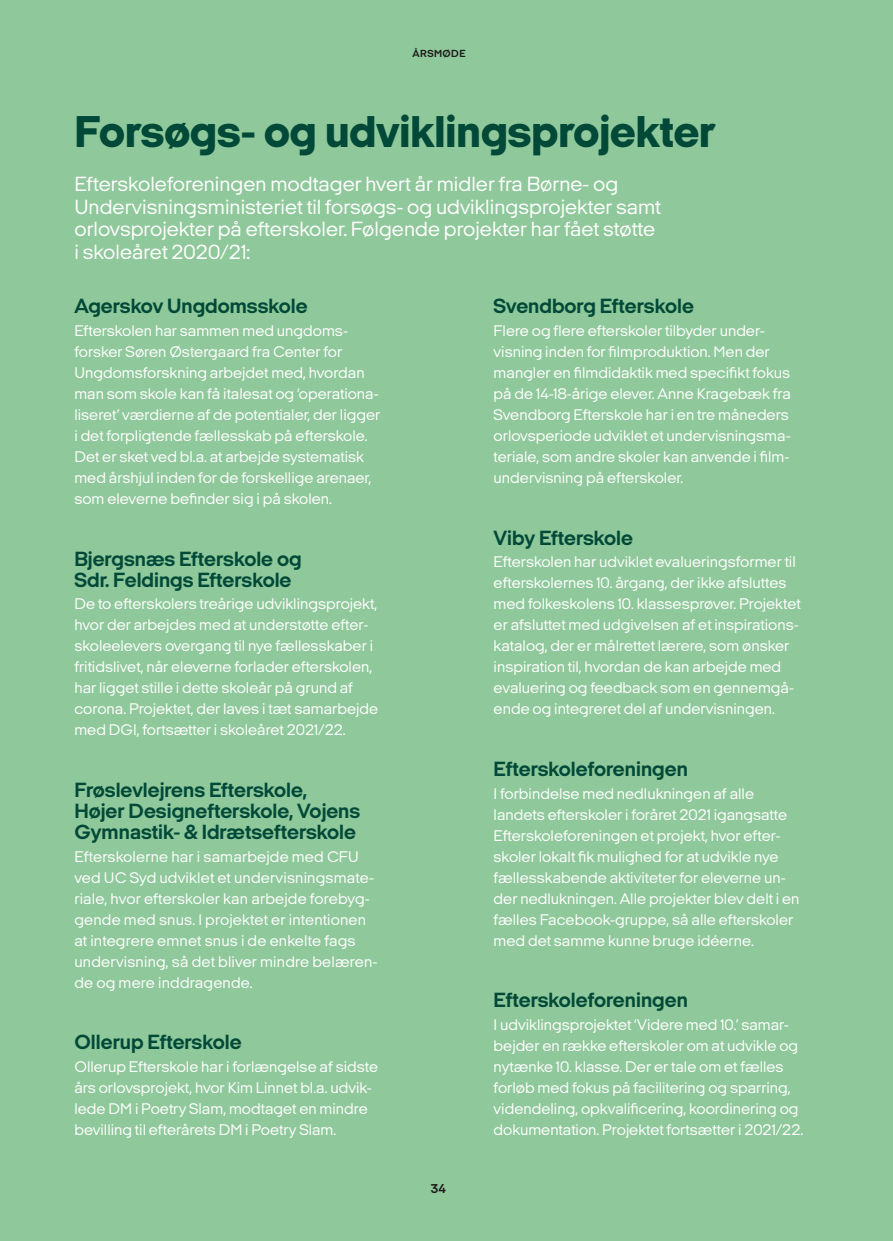
<style>
.page{position:relative;width:893px;height:1241px;background:#fff}
.page>*{position:absolute;margin:0;border:0;box-sizing:border-box;transform-origin:0 0}
.t1{font:800 45.5px "Italian Plate No 2 Expanded";color:#004938}
.t2{font:700 21px/21px "Italian Plate No 2 Expanded";color:#004938}
.t3{font:21px/22.8px "Italian Plate No 2 Expanded";color:#fff}
.t4{font:15.75px/21px "Italian Plate No 2 Expanded";color:#fff}
.t5{font:700 13.12px "Italian Plate No 2 Expanded";color:#1d1d1b}
.t6{font:700 10.5px "Italian Plate No 2 Expanded";letter-spacing:.04em;color:#1d1d1b}
</style>
<div class="page">
<div style="left:0;top:0;width:893px;height:1240px;background:#8fc89a"></div>
<p class="t6" style="left:413px;top:48px;width:54px">ÅRSMØDE</p>
<h1 class="t1" style="left:74px;top:107px;width:642px">Forsøgs- og udviklingsprojekter</h1>
<h2 class="t3" style="left:74px;top:172px;width:588px">Efterskoleforeningen modtager hvert år midler fra Børne- og Undervisningsministeriet til forsøgs- og udviklingsprojekter samt orlovsprojekter på efterskoler. Følgende projekter har fået støtte i skoleåret 2020/21:</h2>
<h2 class="t2" style="left:74px;top:296px;width:235px">Agerskov Ungdomsskole</h2>
<p class="t4" style="left:74px;top:320px;width:307px">Efterskolen har sammen med ungdoms&shy;forsker Søren Østergaard fra Center for Ungdomsforskning arbejdet med, hvordan man som skole kan få italesat og ‘operationa&shy;liseret’ værdierne af de potentialer, der ligger i det forpligtende fællesskab på efterskole.<br>Det er sket ved bl.a. at arbejde systematisk med årshjul inden for de forskellige arenaer, som eleverne befinder sig i på skolen.</p>
<h2 class="t2" style="left:494px;top:296px;width:202px">Svendborg Efterskole</h2>
<p class="t4" style="left:494px;top:320px;width:299px">Flere og flere efterskoler tilbyder under&shy;visning inden for filmproduktion. Men der mangler en filmdidaktik med specifikt fokus på de 14-18-årige elever. Anne Kragebæk fra Svendborg Efterskole har i en tre måneders orlovsperiode udviklet et undervisningsma&shy;teriale, som andre skoler kan anvende i film&shy;undervisning på efterskoler.</p>
<h2 class="t2" style="left:74px;top:548px;width:229px">Bjergsnæs Efterskole og<br>Sdr. Feldings Efterskole</h2>
<p class="t4" style="left:74px;top:593px;width:305px">De to efterskolers treårige udviklingsprojekt, hvor der arbejdes med at understøtte efter&shy;skoleelevers overgang til nye fællesskaber i fritidslivet, når eleverne forlader efterskolen, har ligget stille i dette skoleår på grund af corona. Projektet, der laves i tæt samarbejde med DGI, fortsætter i skoleåret 2021/22.</p>
<h2 class="t2" style="left:74px;top:779px;width:287px">Frøslevlejrens Efterskole,<br>Højer Designefterskole, Vojens<br>Gymnastik- &amp; Idrætsefterskole</h2>
<p class="t4" style="left:74px;top:845px;width:305px">Efterskolerne har i samarbejde med CFU ved UC Syd udviklet et undervisningsmate&shy;riale, hvor efterskoler kan arbejde forebyg&shy;gende med snus. I projektet er intentionen at integrere emnet snus i de enkelte fags undervisning, så det bliver mindre belæren&shy;de og mere inddragende.</p>
<h2 class="t2" style="left:74px;top:1031px;width:169px">Ollerup Efterskole</h2>
<p class="t4" style="left:74px;top:1055px;width:305px">Ollerup Efterskole har i forlængelse af sidste års orlovsprojekt, hvor Kim Linnet bl.a. udvik&shy;lede DM i Poetry Slam, modtaget en mindre bevilling til efterårets DM i Poetry Slam.</p>
<p class="t5" style="left:431px;top:1181px;width:17px">34</p>
<h2 class="t2" style="left:494px;top:527px;width:141px">Viby Efterskole</h2>
<p class="t4" style="left:494px;top:551px;width:309px">Efterskolen har udviklet evalueringsformer til efterskolernes 10. årgang, der ikke afsluttes med folkeskolens 10. klassesprøver. Projektet er afsluttet med udgivelsen af et inspirations&shy;katalog, der er målrettet lærere, som ønsker inspiration til, hvordan de kan arbejde med evaluering og feedback som en gennemgå&shy;ende og integreret del af undervisningen.</p>
<h2 class="t2" style="left:494px;top:758px;width:196px">Efterskoleforeningen</h2>
<p class="t4" style="left:494px;top:782px;width:307px">I forbindelse med nedlukningen af alle landets efterskoler i foråret 2021 igangsatte Efterskoleforeningen et projekt, hvor efter&shy;skoler lokalt fik mulighed for at udvikle nye fællesskabende aktiviteter for eleverne un&shy;der nedlukningen. Alle projekter blev delt i en fælles Facebook-gruppe, så alle efterskoler med det samme kunne bruge idéerne.</p>
<h2 class="t2" style="left:494px;top:989px;width:196px">Efterskoleforeningen</h2>
<p class="t4" style="left:494px;top:1013px;width:311px">I udviklingsprojektet ‘Videre med 10.’ samar&shy;bejder en række efterskoler om at udvikle og nytænke 10. klasse. Der er tale om et fælles forløb med fokus på facilitering og sparring, videndeling, opkvalificering, koordinering og dokumentation. Projektet fortsætter i 2021/22.</p>
</div>
